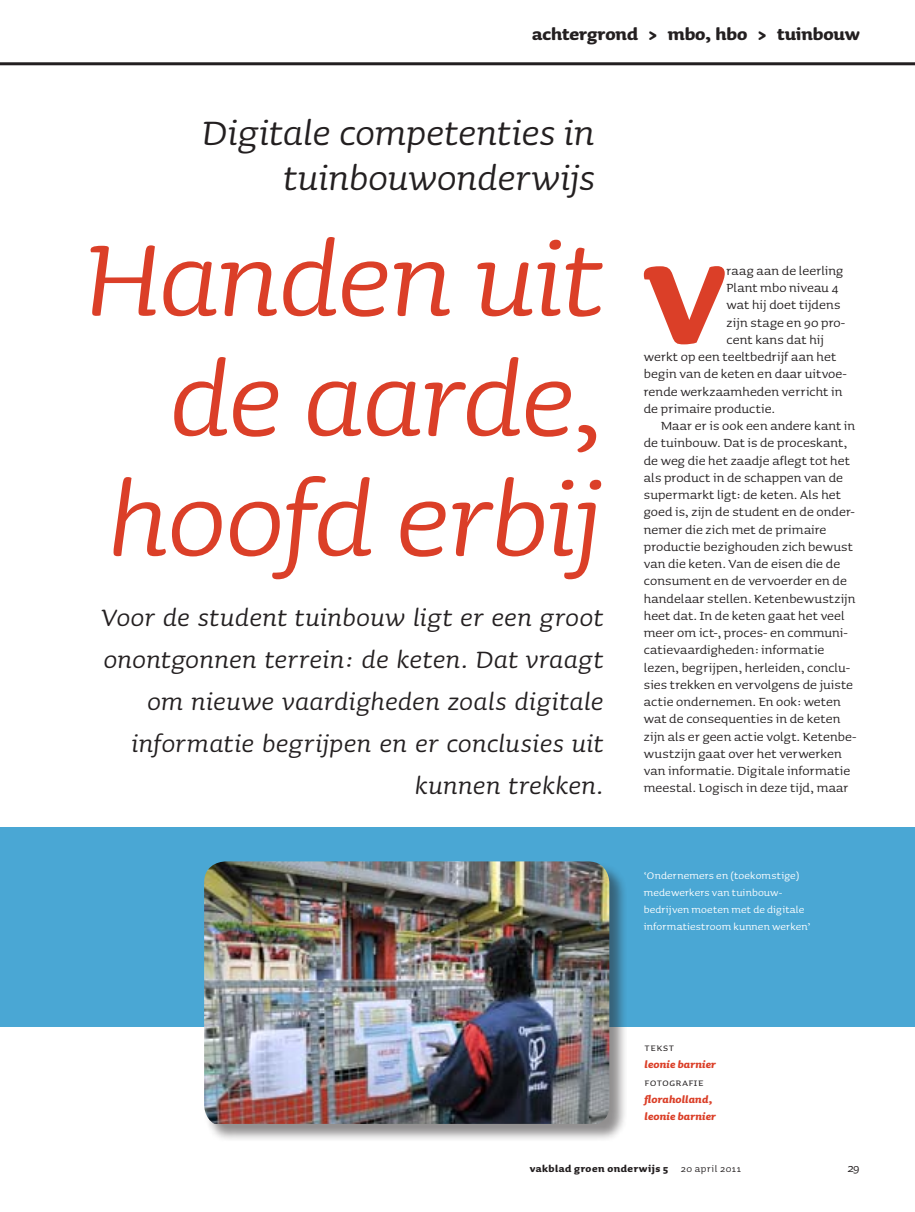
<style>
.page{position:relative;width:915px;height:1212px;background:#fff}
.page>*{position:absolute;margin:0;border:0;box-sizing:border-box;transform-origin:0 0}
.t1{font:700 142.8px "Sauna";color:#db3f28}
.t2{font:italic 135px/120px "Sauna";letter-spacing:-.02em;color:#db3f28;text-align:right}
.t3{font:italic 45px/45px "Sauna";letter-spacing:-.005em;color:#231f20;text-align:right}
.t4{font:italic 31.5px/42px "Sauna";letter-spacing:.01em;color:#231f20;text-align:right}
.t5{font:700 21px "Sauna";letter-spacing:-.005em;color:#231f20}
.t6{font:15.75px "Sauna";letter-spacing:.005em;color:#231f20}
.t7{font:15px "Sauna";color:#231f20}
.t8{font:12.75px/17.2px "Sauna";letter-spacing:.01em;color:#fff}
.t9{font:italic 700 12.75px/17.2px "Sauna";letter-spacing:.01em;color:#db3f28}
.t10{font:12.75px "Sauna Small Caps";letter-spacing:.015em;color:#231f20}
.t11{font:700 12px "Sauna";letter-spacing:.04em;color:#231f20}
.s1{font-weight:400}
</style>
<div class="page">
<hr style="left:0;top:62px;width:914px;height:3px;background:#231f20">
<div style="left:0;top:827px;width:914px;height:200px;background:#4aa7d4"></div>
<div style="left:203px;top:861px;width:423px;height:281px;background:#231f20;opacity:.5"></div>
<img style="left:204px;top:861px;width:405px;height:263px">
<h3 class="t5" style="left:532px;top:23px;width:329px">achtergrond &gt; mbo, hbo &gt; tuinbouw</h3>
<h3 class="t3" style="left:202px;top:110px;width:394px">Digitale competenties in tuinbouwonderwijs</h3>
<h2 class="t2" style="left:85px;top:217px;width:520px">Handen uit de aarde, hoofd erbij</h2>
<h3 class="t4" style="left:102px;top:596px;width:503px">Voor de student tuinbouw ligt er een groot onontgonnen terrein: de keten. Dat vraagt om nieuwe vaardigheden zoals digitale informatie begrijpen en er conclusies uit kunnen trekken.</h3>
<h1 class="t1" style="left:644px;top:228px;width:84px">V</h1>
<p class="t6" style="left:726px;top:262px;width:118px">raag aan de leerling</p>
<p class="t6" style="left:726px;top:279px;width:113px">Plant mbo niveau 4</p>
<p class="t6" style="left:726px;top:297px;width:115px">wat hij doet tijdens</p>
<p class="t6" style="left:726px;top:314px;width:120px">zijn stage en 90 pro-</p>
<p class="t6" style="left:726px;top:331px;width:99px">cent kans dat hij</p>
<p class="t6" style="left:643px;top:348px;width:194px">werkt op een teeltbedrijf aan het</p>
<p class="t6" style="left:643px;top:365px;width:204px">begin van de keten en daar uitvoe-</p>
<p class="t6" style="left:643px;top:383px;width:200px">rende werkzaamheden verricht in</p>
<p class="t6" style="left:643px;top:400px;width:133px">de primaire productie.</p>
<p class="t6" style="left:661px;top:417px;width:195px">Maar er is ook een andere kant in</p>
<p class="t6" style="left:643px;top:434px;width:205px">de tuinbouw. Dat is de proceskant,</p>
<p class="t6" style="left:643px;top:452px;width:207px">de weg die het zaadje aflegt tot het</p>
<p class="t6" style="left:643px;top:469px;width:200px">als product in de schappen van de</p>
<p class="t6" style="left:643px;top:486px;width:199px">supermarkt ligt: de keten. Als het</p>
<p class="t6" style="left:643px;top:503px;width:212px">goed is, zijn de student en de onder-</p>
<p class="t6" style="left:643px;top:521px;width:184px">nemer die zich met de primaire</p>
<p class="t6" style="left:643px;top:538px;width:211px">productie bezighouden zich bewust</p>
<p class="t6" style="left:643px;top:555px;width:198px">van die keten. Van de eisen die de</p>
<p class="t6" style="left:643px;top:572px;width:204px">consument en de vervoerder en de</p>
<p class="t6" style="left:643px;top:590px;width:213px">handelaar stellen. Ketenbewustzijn</p>
<p class="t6" style="left:643px;top:607px;width:202px">heet dat. In de keten gaat het veel</p>
<p class="t6" style="left:643px;top:624px;width:205px">meer om ict-, proces- en communi-</p>
<p class="t6" style="left:643px;top:641px;width:182px">catievaardigheden: informatie</p>
<p class="t6" style="left:643px;top:659px;width:208px">lezen, begrijpen, herleiden, conclu-</p>
<p class="t6" style="left:643px;top:676px;width:211px">sies trekken en vervolgens de juiste</p>
<p class="t6" style="left:643px;top:693px;width:198px">actie ondernemen. En ook: weten</p>
<p class="t6" style="left:643px;top:710px;width:198px">wat de consequenties in de keten</p>
<p class="t6" style="left:643px;top:728px;width:214px">zijn als er geen actie volgt. Ketenbe-</p>
<p class="t6" style="left:643px;top:745px;width:199px">wustzijn gaat over het verwerken</p>
<p class="t6" style="left:643px;top:762px;width:208px">van informatie. Digitale informatie</p>
<p class="t6" style="left:643px;top:779px;width:206px">meestal. Logisch in deze tijd, maar</p>
<p class="t8" style="left:643px;top:866px;width:168px">‘Ondernemers en (toekomstige) medewerkers van tuinbouw&shy;bedrijven moeten met de digitale informatiestroom kunnen werken’</p>
<p class="t10" style="left:644px;top:1041px;width:31px">tekst</p>
<p class="t9" style="left:644px;top:1056px;width:73px">leonie barnier</p>
<p class="t10" style="left:644px;top:1075px;width:61px">fotografie</p>
<p class="t9" style="left:644px;top:1090px;width:73px">floraholland, leonie barnier</p>
<p class="t11" style="left:529px;top:1162px;width:213px">vakblad groen onderwijs 5 <span class="s1">20 april 2011</span></p>
<p class="t7" style="left:847px;top:1160px;width:14px">29</p>
</div>
